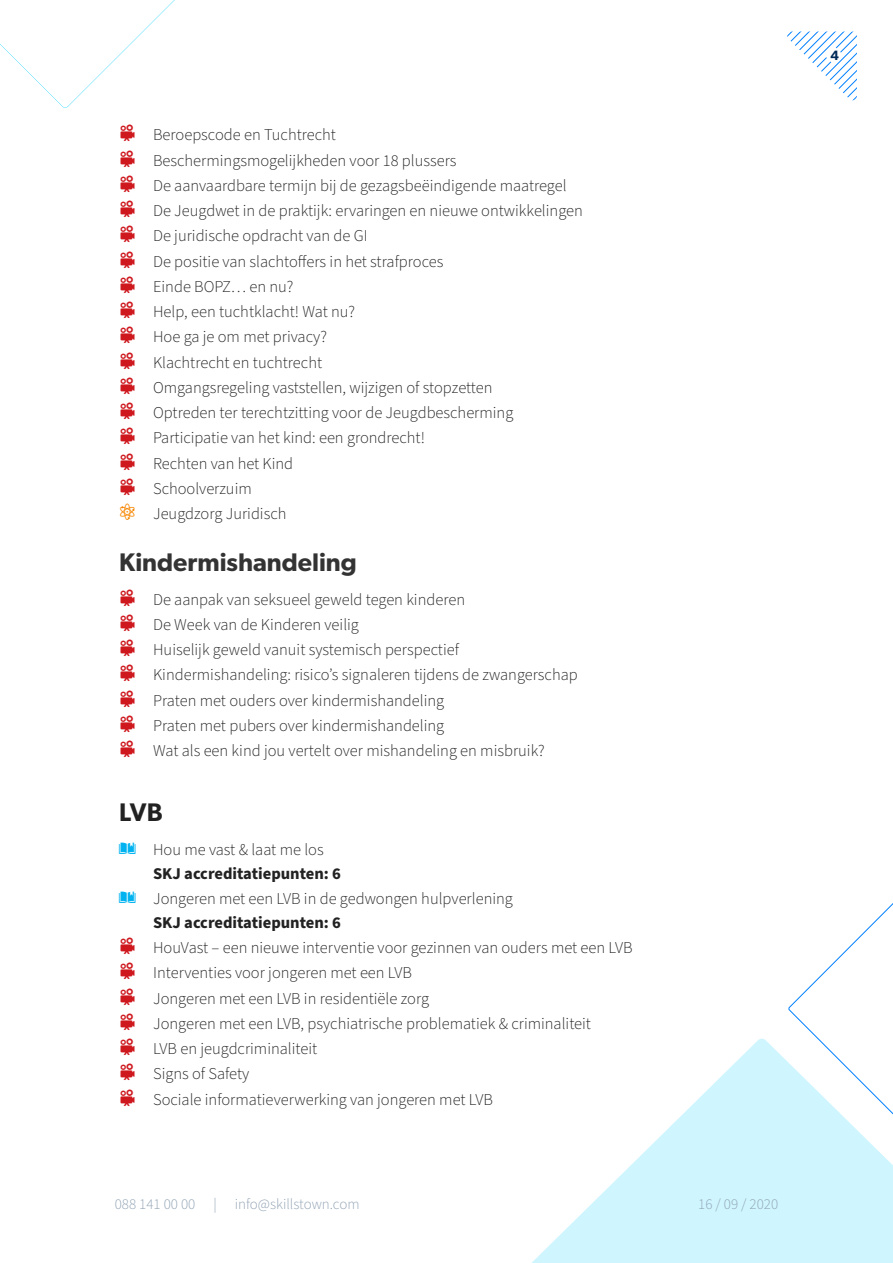
<style>
.page{position:relative;width:893px;height:1263px;background:#fff}
.page>*{position:absolute;margin:0;border:0;box-sizing:border-box;transform-origin:0 0}
.t1{font:600 25.5px "Gibson";color:#333}
.t2{font:600 25.5px "Gibson";color:#222}
.t3{font:300 16.5px/25.2px "Source Sans Pro";color:#222}
.t4{font:700 16.5px "Source Sans Pro";color:#222}
.t5{font:300 15px "Source Sans Pro";color:#8fa1b3}
.t6{font:300 15px "Source Sans Pro";color:#8ea0b2}
.t7{font:600 13.5px "Gibson";color:#002a57}
</style>
<div class="page">
<svg style="left:788px;top:903px;width:105px;height:136px"></svg>
<svg style="left:532px;top:1039px;width:361px;height:224px;fill:#cff5ff"></svg>
<svg style="left:787px;top:31px;width:70px;height:70px"></svg>
<svg style="left:0;top:0;width:175px;height:108px"></svg>
<p class="t3" style="left:153px;top:123px;width:431px">Beroepscode en Tuchtrecht<br>Beschermingsmogelijkheden voor 18 plussers<br>De aanvaardbare termijn bij de gezagsbeëindigende maatregel De Jeugdwet in de praktijk: ervaringen en nieuwe ontwikkelingen De juridische opdracht van de GI<br>De positie van slachtoffers in het strafproces<br>Einde BOPZ… en nu?<br>Help, een tuchtklacht! Wat nu?<br>Hoe ga je om met privacy?<br>Klachtrecht en tuchtrecht<br>Omgangsregeling vaststellen, wijzigen of stopzetten<br>Optreden ter terechtzitting voor de Jeugdbescherming Participatie van het kind: een grondrecht!<br>Rechten van het Kind<br>Schoolverzuim<br>Jeugdzorg Juridisch</p>
<h1 class="t1" style="left:119px;top:547px;width:239px">Kindermishandeling</h1>
<p class="t3" style="left:153px;top:587px;width:426px">De aanpak van seksueel geweld tegen kinderen<br>De Week van de Kinderen veilig<br>Huiselijk geweld vanuit systemisch perspectief Kindermishandeling: risico’s signaleren tijdens de zwangerschap Praten met ouders over kindermishandeling<br>Praten met pubers over kindermishandeling<br>Wat als een kind jou vertelt over mishandeling en misbruik?</p>
<h1 class="t2" style="left:119px;top:797px;width:45px">LVB</h1>
<p class="t3" style="left:153px;top:837px;width:172px">Hou me vast &amp; laat me los</p>
<p class="t4" style="left:153px;top:862px;width:189px">SKJ accreditatiepunten: 6</p>
<p class="t3" style="left:153px;top:886px;width:361px">Jongeren met een LVB in de gedwongen hulpverlening</p>
<p class="t4" style="left:153px;top:911px;width:189px">SKJ accreditatiepunten: 6</p>
<p class="t3" style="left:153px;top:935px;width:481px">HouVast – een nieuwe interventie voor gezinnen van ouders met een LVB Interventies voor jongeren met een LVB<br>Jongeren met een LVB in residentiële zorg<br>Jongeren met een LVB, psychiatrische problematiek &amp; criminaliteit<br>LVB en jeugdcriminaliteit<br>Signs of Safety<br>Sociale informatieverwerking van jongeren met LVB</p>
<p class="t5" style="left:115px;top:1194px;width:246px">088 141 00 00 | info@skillstown.com</p>
<p class="t7" style="left:830px;top:47px;width:10px">4</p>
<p class="t6" style="left:698px;top:1194px;width:81px">16 / 09 / 2020</p>
</div>
